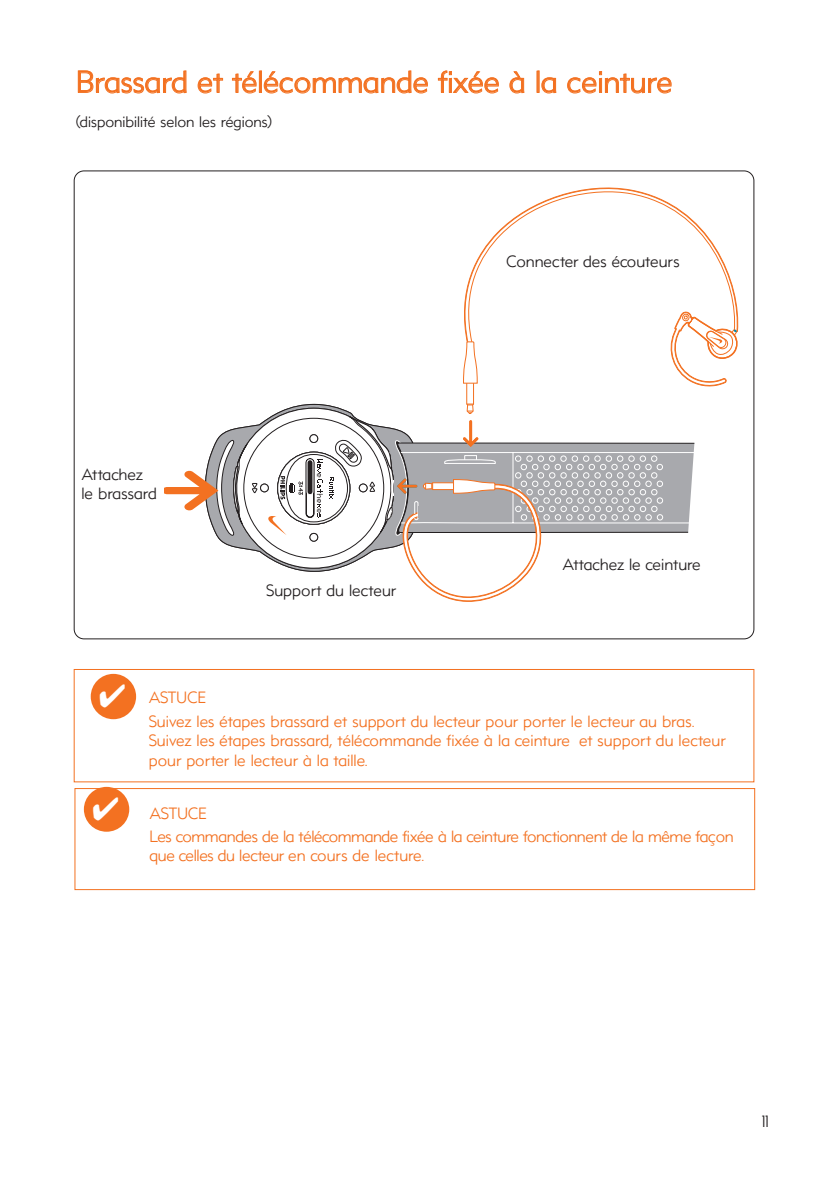
<style>
.page{position:relative;width:839px;height:1190px;background:#fff}
.page>*{position:absolute;margin:0;border:0;box-sizing:border-box;transform-origin:0 0}
.t1{font:300 30px "Precision";color:#f37121}
.t2{font:300 16px/23.6px "Precision";color:#f37121}
.t3{font:300 16px/23.6px "Precision";letter-spacing:-.025em;color:#f37121}
.t4{font:300 16px/19.2px "Precision";color:#231f20}
.t5{font:300 15px "Precision";color:#231f20}
</style>
<div class="page">
<svg style="left:73px;top:170px;width:683px;height:721px"></svg>
<svg style="left:100px;top:684px;width:25px;height:23px"></svg>
<svg style="left:93px;top:797px;width:25px;height:23px"></svg>
<h1 class="t1" style="left:76px;top:71px;width:598px">Brassard et télécommande fixée à la ceinture</h1>
<p class="t5" style="left:76px;top:116px;width:198px">(disponibilité selon les régions)</p>
<p class="t4" style="left:81px;top:467px;width:77px">Attachez le brassard</p>
<p class="t4" style="left:506px;top:254px;width:175px">Connecter des écouteurs</p>
<p class="t4" style="left:266px;top:582px;width:132px">Support du lecteur</p>
<p class="t4" style="left:562px;top:556px;width:140px">Attachez le ceinture</p>
<p class="t2" style="left:149px;top:688px;width:547px">ASTUCE<br>Suivez les étapes brassard et support du lecteur pour porter le lecteur au bras.</p>
<p class="t2" style="left:149px;top:733px;width:578px;line-height:19.2px">Suivez les étapes brassard, télécommande fixée à la ceinture et support du lecteur pour porter le lecteur à la taille.</p>
<p class="t3" style="left:149px;top:803px;width:585px">ASTUCE<br>Les commandes de la télécommande fixée à la ceinture fonctionnent de la même façon</p>
<p class="t3" style="left:149px;top:846px;width:276px">que celles du lecteur en cours de lecture.</p>
<p class="t4" style="left:762px;top:1113px;width:8px">11</p>
</div>
